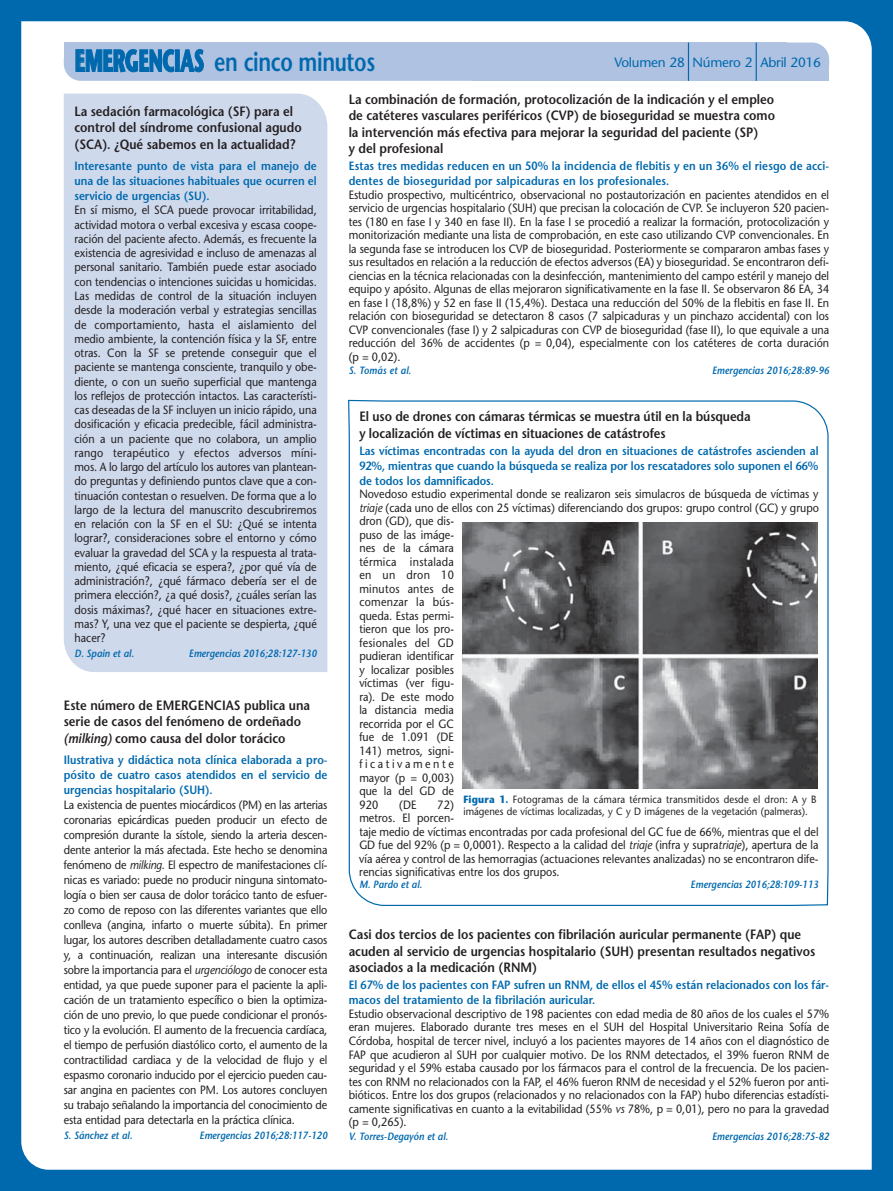
<style>
.page{position:relative;width:893px;height:1191px;background:#fff}
.page>*{position:absolute;margin:0;border:0;box-sizing:border-box;transform-origin:0 0}
.t1{font:600 26.55px "Stone Sans";letter-spacing:-.02em;color:#0069ae;scale:.78 1}
.t2{font:600 13.5px/16.5px "Stone Sans";color:#231f20;scale:.9 1}
.t3{font:13.5px "Stone Sans";letter-spacing:-.015em;color:#0069ae}
.t4{font:12px/13.5px "Stone Sans";color:#231f20;text-align:justify;scale:.9 1}
.t5{font:600 12px/15px "Stone Sans";color:#0069ae;text-align:justify;scale:.9 1}
.t6{font:italic 600 10.5px "Stone Sans";color:#0069ae;scale:.9 1}
.t7{font:10.5px/12px "Stone Sans";color:#231f20;scale:.9 1}
.s1{font-weight:700;font-size:30.9px}
.s2{font-style:italic}
.s3{font-weight:700;color:#0069ae}
</style>
<div class="page">
<div style="left:0;top:0;width:893px;height:1190px;background:#0069ae"></div>
<div style="left:21px;top:21px;width:851px;height:1148px;background:#fff"></div>
<div style="left:64px;top:43px;width:765px;height:38px;background:#afc2e1;border-radius:17px"></div>
<div style="left:64px;top:43px;width:723px;height:21px;background:#afc2e1"></div>
<div style="left:471px;top:63px;width:358px;height:18px;background:#afc2e1"></div>
<hr style="left:688px;top:43px;width:1px;height:38px;background:#0069ae">
<hr style="left:756px;top:43px;width:1px;height:38px;background:#0069ae">
<div style="left:64px;top:94px;width:263px;height:578px;background:#cfd9ec"></div>
<div style="left:64px;top:699px;width:263px;height:445px;background:#fff"></div>
<div style="left:347px;top:399px;width:482px;height:507px;background:#fff"></div>
<img style="left:462px;top:523px;width:356px;height:265px">
<h1 class="t1" style="left:75px;top:51px;width:386px"><span class="s1">EMERGENCIAS</span> en cinco minutos</h1>
<p class="t3" style="left:614px;top:57px;width:208px">Volumen 28 Número 2 Abril 2016</p>
<p class="t2" style="left:74px;top:104px;width:254px">La sedación farmacológica (SF) para el control del síndrome confusional agudo (SCA). ¿Qué sabemos en la actualidad?</p>
<p class="t5" style="left:74px;top:160px;width:271px">Interesante punto de vista para el manejo de una de las situaciones habituales que ocurren el servicio de urgencias (SU).</p>
<p class="t4" style="left:74px;top:204px;width:271px;line-height:14.2px">En sí mismo, el SCA puede provocar irritabilidad, actividad motora o verbal excesiva y escasa coope&shy;ración del paciente afecto. Además, es frecuente la existencia de agresividad e incluso de amenazas al personal sanitario. También puede estar asociado con tendencias o intenciones suicidas u homicidas.<br>Las medidas de control de la situación incluyen desde la moderación verbal y estrategias sencillas de comportamiento, hasta el aislamiento del medio ambiente, la contención física y la SF, entre otras. Con la SF se pretende conseguir que el paciente se mantenga consciente, tranquilo y obe&shy;diente, o con un sueño superficial que mantenga los reflejos de protección intactos. Las característi&shy;cas deseadas de la SF incluyen un inicio rápido, una dosificación y eficacia predecible, fácil administra&shy;ción a un paciente que no colabora, un amplio rango terapéutico y efectos adversos míni&shy;mos. A lo largo del artículo los autores van plantean&shy;do preguntas y definiendo puntos clave que a con&shy;tinuación contestan o resuelven. De forma que a lo largo de la lectura del manuscrito descubriremos en relación con la SF en el SU: ¿Qué se intenta lograr?, consideraciones sobre el entorno y cómo evaluar la gravedad del SCA y la respuesta al trata&shy;miento, ¿qué eficacia se espera?, ¿por qué vía de administración?, ¿qué fármaco debería ser el de primera elección?, ¿a qué dosis?, ¿cuáles serían las dosis máximas?, ¿qué hacer en situaciones extre&shy;mas? Y, una vez que el paciente se despierta, ¿qué hacer?</p>
<p class="t6" style="left:74px;top:649px;width:68px">D. Spain et al.</p>
<p class="t6" style="left:189px;top:649px;width:144px">Emergencias 2016;28:127-130</p>
<p class="t2" style="left:64px;top:698px;width:275px">Este número de EMERGENCIAS publica una serie de casos del fenómeno de ordeñado <span class="s2">(milking)</span> como causa del dolor torácico</p>
<p class="t5" style="left:64px;top:753px;width:294px">Ilustrativa y didáctica nota clínica elaborada a pro&shy;pósito de cuatro casos atendidos en el servicio de urgencias hospitalario (SUH).</p>
<p class="t4" style="left:64px;top:798px;width:295px;line-height:15px">La existencia de puentes miocárdicos (PM) en las arterias coronarias epicárdicas pueden producir un efecto de compresión durante la sístole, siendo la arteria descen&shy;dente anterior la más afectada. Este hecho se denomina fenómeno de <span class="s2">milking.</span> El espectro de manifestaciones clí&shy;nicas es variado: puede no producir ninguna sintomato&shy;logía o bien ser causa de dolor torácico tanto de esfuer&shy;zo como de reposo con las diferentes variantes que ello conlleva (angina, infarto o muerte súbita). En primer lugar, los autores describen detalladamente cuatro casos y, a continuación, realizan una interesante discusión sobre la importancia para el <span class="s2">urgenciólogo</span> de conocer esta entidad, ya que puede suponer para el paciente la apli&shy;cación de un tratamiento específico o bien la optimiza&shy;ción de uno previo, lo que puede condicionar el pronós&shy;tico y la evolución. El aumento de la frecuencia cardíaca, el tiempo de perfusión diastólico corto, el aumento de la contractilidad cardiaca y de la velocidad de flujo y el espasmo coronario inducido por el ejercicio pueden cau&shy;sar angina en pacientes con PM. Los autores concluyen su trabajo señalando la importancia del conocimiento de esta entidad para detectarla en la práctica clínica.</p>
<p class="t6" style="left:64px;top:1131px;width:78px">S. Sánchez et al.</p>
<p class="t6" style="left:199px;top:1131px;width:144px">Emergencias 2016;28:117-120</p>
<p class="t2" style="left:349px;top:92px;width:475px">La combinación de formación, protocolización de la indicación y el empleo de catéteres vasculares periféricos (CVP) de bioseguridad se muestra como la intervención más efectiva para mejorar la seguridad del paciente (SP)<br>y del profesional</p>
<p class="t5" style="left:349px;top:160px;width:535px">Estas tres medidas reducen en un 50% la incidencia de flebitis y en un 36% el riesgo de acci&shy;dentes de bioseguridad por salpicaduras en los profesionales.</p>
<p class="t4" style="left:349px;top:189px;width:535px">Estudio prospectivo, multicéntrico, observacional no postautorización en pacientes atendidos en el servicio de urgencias hospitalario (SUH) que precisan la colocación de CVP. Se incluyeron 520 pacien&shy;tes (180 en fase I y 340 en fase II). En la fase I se procedió a realizar la formación, protocolización y monitorización mediante una lista de comprobación, en este caso utilizando CVP convencionales. En la segunda fase se introducen los CVP de bioseguridad. Posteriormente se compararon ambas fases y sus resultados en relación a la reducción de efectos adversos (EA) y bioseguridad. Se encontraron defi&shy;ciencias en la técnica relacionadas con la desinfección, mantenimiento del campo estéril y manejo del equipo y apósito. Algunas de ellas mejoraron significativamente en la fase II. Se observaron 86 EA, 34 en fase I (18,8%) y 52 en fase II (15,4%). Destaca una reducción del 50% de la flebitis en fase II. En relación con bioseguridad se detectaron 8 casos (7 salpicaduras y un pinchazo accidental) con los CVP convencionales (fase I) y 2 salpicaduras con CVP de bioseguridad (fase II), lo que equivale a una reducción del 36% de accidentes (p = 0,04), especialmente con los catéteres de corta duración (p = 0,02).</p>
<p class="t6" style="left:349px;top:366px;width:71px">S. Tomás et al.</p>
<p class="t6" style="left:712px;top:366px;width:132px">Emergencias 2016;28:89-96</p>
<p class="t2" style="left:359px;top:409px;width:436px">El uso de drones con cámaras térmicas se muestra útil en la búsqueda y localización de víctimas en situaciones de catástrofes</p>
<p class="t5" style="left:359px;top:444px;width:512px">Las víctimas encontradas con la ayuda del dron en situaciones de catástrofes ascienden al 92%, mientras que cuando la búsqueda se realiza por los rescatadores solo suponen el 66% de todos los damnificados.</p>
<p class="t4" style="left:359px;top:488px;width:512px;text-align:left">Novedoso estudio experimental donde se realizaron seis simulacros de búsqueda de víctimas y <span class="s2">triaje</span> (cada uno de ellos con 25 víctimas) diferenciando dos grupos: grupo control (GC) y grupo dron (GD), que dis-<br>puso de las imáge-<br>nes de la cámara<br>térmica instalada<br>en un dron 10<br>minutos antes de<br>comenzar la bús-<br>queda. Estas permi-<br>tieron que los pro-<br>fesionales del GD<br>pudieran identificar<br>y localizar posibles<br>víctimas (ver figu-<br>ra). De este modo<br>la distancia media<br>recorrida por el GC<br>fue de 1.091 (DE<br>141) metros, signi-<br>ficativamente<br>mayor (p = 0,003)<br>que la del GD de<br>920</p>
<p class="t7" style="left:463px;top:794px;width:394px"><span class="s3">Figura 1.</span> Fotogramas de la cámara térmica transmitidos desde el dron: A y B imágenes de víctimas localizadas, y C y D imágenes de la vegetación (palmeras).</p>
<p class="t4" style="left:359px;top:799px;width:512px;text-align:left;text-indent:78px">72)<br>metros. El porcen-<br>taje medio de víctimas encontradas por cada profesional del GC fue de 66%, mientras que el del GD fue del 92% (p = 0,0001). Respecto a la calidad del <span class="s2">triaje</span> (infra y supra<span class="s2">triaje</span>), apertura de la vía aérea y control de las hemorragias (actuaciones relevantes analizadas) no se encontraron dife&shy;rencias significativas entre los dos grupos.</p>
<p class="t6" style="left:359px;top:880px;width:71px">M. Pardo et al.</p>
<p class="t6" style="left:691px;top:880px;width:144px">Emergencias 2016;28:109-113</p>
<p class="t4" style="left:399px;top:799px;width:21px">(DE</p>
<p class="t2" style="left:349px;top:927px;width:520px">Casi dos tercios de los pacientes con fibrilación auricular permanente (FAP) que acuden al servicio de urgencias hospitalario (SUH) presentan resultados negativos asociados a la medicación (RNM)</p>
<p class="t5" style="left:349px;top:979px;width:535px">El 67% de los pacientes con FAP sufren un RNM, de ellos el 45% están relacionados con los fár&shy;macos del tratamiento de la fibrilación auricular.</p>
<p class="t4" style="left:349px;top:1008px;width:535px">Estudio observacional descriptivo de 198 pacientes con edad media de 80 años de los cuales el 57% eran mujeres. Elaborado durante tres meses en el SUH del Hospital Universitario Reina Sofía de Córdoba, hospital de tercer nivel, incluyó a los pacientes mayores de 14 años con el diagnóstico de FAP que acudieron al SUH por cualquier motivo. De los RNM detectados, el 39% fueron RNM de seguridad y el 59% estaba causado por los fármacos para el control de la frecuencia. De los pacien&shy;tes con RNM no relacionados con la FAP, el 46% fueron RNM de necesidad y el 52% fueron por anti&shy;bióticos. Entre los dos grupos (relacionados y no relacionados con la FAP) hubo diferencias estadísti&shy;camente significativas en cuanto a la evitabilidad (55% <span class="s2">vs</span> 78%, p = 0,01), pero no para la gravedad (p = 0,265).</p>
<p class="t6" style="left:349px;top:1131px;width:112px">V. Torres-Degayón et al.</p>
<p class="t6" style="left:712px;top:1131px;width:132px">Emergencias 2016;28:75-82</p>
</div>
